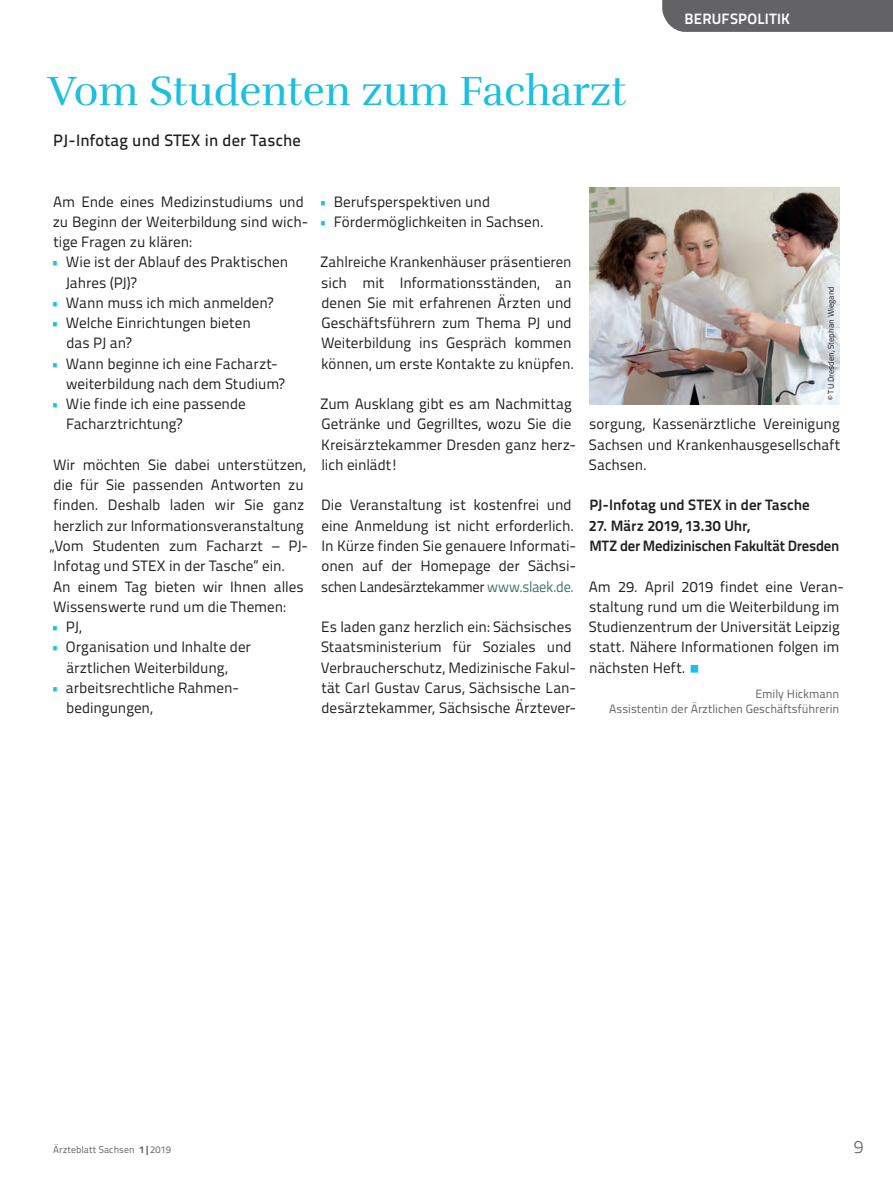
<style>
.page{position:relative;width:893px;height:1191px;background:#fff}
.page>*{position:absolute;margin:0;border:0;box-sizing:border-box;transform-origin:0 0}
.t1{font:42px "Rufina";color:#1cbfdf}
.t2{font:300 18px "Titillium Text";color:#636366}
.t3{font:500 16.5px "Titillium Text";letter-spacing:.01em;color:#231f20}
.t4{font:15px/20.2px "Titillium Text";color:#231f20}
.t5{font:700 15px/20.2px "Titillium Text";letter-spacing:-.015em;color:#231f20}
.t6{font:700 15px "Titillium Text";letter-spacing:.01em;color:#fff}
.t7{font:12px/15px "Titillium Text";color:#636366;text-align:right}
.t8{font:9.75px "Titillium Text";letter-spacing:.01em;color:#636366}
.t9{font:8.25px "Titillium Text";color:#231f20}
.s1{color:#1cbfdf}
.s2{color:#40756b}
.s3{font-weight:800}
</style>
<div class="page">
<div style="left:662px;top:0;width:231px;height:32px;background:#636366"></div>
<img style="left:589px;top:187px;width:251px;height:217px">
<h1 class="t1" style="left:48px;top:66px;width:580px">Vom Studenten zum Facharzt</h1>
<p class="t3" style="left:53px;top:128px;width:249px">PJ-Infotag und STEX in der Tasche</p>
<p class="t6" style="left:685px;top:7px;width:107px">berufspolitik</p>
<p class="t4" style="left:53px;top:190px;width:257px">Am Ende eines Medizinstudiums und zu Beginn der Weiterbildung sind wich&shy;tige Fragen zu klären:</p>
<p class="t4" style="left:65px;top:251px;width:224px;text-indent:-14px"><span class="s1">•</span> Wie ist der Ablauf des Praktischen<br>Jahres (PJ)?</p>
<p class="t4" style="left:51px;top:292px;width:223px"><span class="s1">•</span> Wann muss ich mich anmelden?</p>
<p class="t4" style="left:66px;top:312px;width:186px;text-indent:-15px"><span class="s1">•</span> Welche Einrichtungen bieten das PJ an?</p>
<p class="t4" style="left:66px;top:352px;width:220px;text-indent:-15px"><span class="s1">•</span> Wann beginne ich eine Facharzt&shy;weiterbildung nach dem Studium?</p>
<p class="t4" style="left:66px;top:393px;width:181px;text-indent:-15px"><span class="s1">•</span> Wie finde ich eine passende<br>Facharztrichtung?</p>
<p class="t4" style="left:50px;top:454px;width:260px">Wir möchten Sie dabei unterstützen, die für Sie passenden Antworten zu finden. Deshalb laden wir Sie ganz herzlich zur Informationsveranstaltung „Vom Studenten zum Facharzt – PJ-Infotag und STEX in der Tasche“ ein.<br>An einem Tag bieten wir Ihnen alles Wissenswerte rund um die Themen:</p>
<p class="t4" style="left:51px;top:616px;width:32px"><span class="s1">•</span> PJ,</p>
<p class="t4" style="left:51px;top:636px;width:201px;text-align:center"><span class="s1">•</span> Organisation und Inhalte der ärztlichen Weiterbildung,</p>
<p class="t4" style="left:66px;top:676px;width:172px;text-indent:-15px"><span class="s1">•</span> arbeitsrechtliche Rahmen&shy;bedingungen,</p>
<p class="t4" style="left:319px;top:190px;width:172px"><span class="s1">•</span> Berufsperspektiven und</p>
<p class="t4" style="left:319px;top:211px;width:224px"><span class="s1">•</span> Fördermöglichkeiten in Sachsen.</p>
<p class="t4" style="left:320px;top:251px;width:253px;text-align:justify">Zahlreiche Krankenhäuser präsentieren sich mit Informationsständen, an denen Sie mit erfahrenen Ärzten und Geschäftsführern zum Thema PJ und Weiterbildung ins Gespräch kommen können, um erste Kontakte zu knüpfen.</p>
<p class="t4" style="left:320px;top:393px;width:258px">Zum Ausklang gibt es am Nachmittag<br>Getränke und Gegrilltes, wozu Sie die<br>Kreisärztekammer Dresden ganz herz&shy;lich einlädt!</p>
<p class="t4" style="left:321px;top:494px;width:256px">Die Veranstaltung ist kostenfrei und eine Anmeldung ist nicht erforderlich.<br>In Kürze finden Sie genauere Informati&shy;onen auf der Homepage der Sächsi&shy;schen Landesärztekammer <span class="s2">www.slaek.de.</span></p>
<p class="t4" style="left:321px;top:616px;width:257px">Es laden ganz herzlich ein: Sächsisches Staatsministerium für Soziales und Verbraucherschutz, Medizinische Fakul&shy;tät Carl Gustav Carus, Sächsische Lan&shy;desärztekammer, Sächsische Ärztever-</p>
<p class="t9" style="left:825px;top:400px;width:115px;rotate:-90deg">© TU Dresden, Stephan Wiegand</p>
<p class="t4" style="left:589px;top:413px;width:253px;text-align:justify">sorgung, Kassenärztliche Vereinigung Sachsen und Krankenhausgesellschaft Sachsen.</p>
<p class="t5" style="left:589px;top:494px;width:222px">PJ-I nfotag und ST EX in der Tasche</p>
<p class="t5" style="left:589px;top:514px;width:162px">27. März 2019, 13.30 Uhr,<br>MTZ</p>
<p class="t5" style="left:620px;top:535px;width:221px">der Medizinischen Fakultät Dresden</p>
<p class="t4" style="left:589px;top:575px;width:257px">Am 29. April 2019 findet eine Veran&shy;staltung rund um die Weiterbildung im Studienzentrum der Universität Leipzig statt. Nähere Informationen folgen im nächsten Heft. <span class="s1">○</span></p>
<p class="t7" style="left:609px;top:685px;width:232px">Emily Hickmann<br>Assistentin der Ärztlichen Geschäftsführerin</p>
<p class="t8" style="left:53px;top:1142px;width:119px">Ärzteblatt Sachsen <span class="s3">1|</span>2019</p>
<p class="t2" style="left:854px;top:1133px;width:11px">9</p>
</div>
